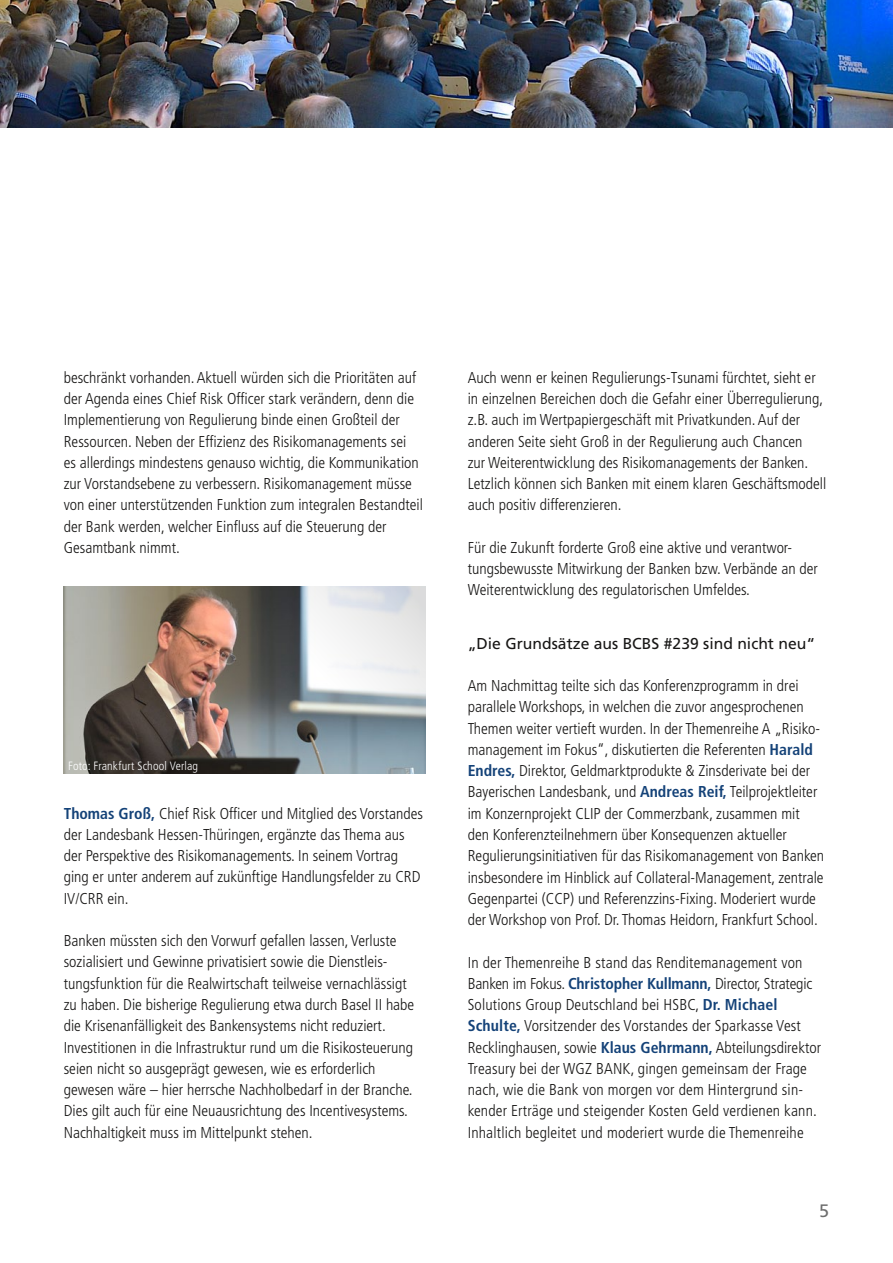
<style>
.page{position:relative;width:893px;height:1263px;background:#fff}
.page>*{position:absolute;margin:0;border:0;box-sizing:border-box;transform-origin:0 0}
.t1{font:18px "Frutiger LT";color:#6e6e6e}
.t2{font:300 condensed 15.75px/21.3px "Frutiger LT";color:#181716}
.t3{font:15.75px "Frutiger LT";color:#181716}
.t4{font:300 condensed 12px "Frutiger LT";letter-spacing:.01em;color:#fff}
.s1{font-weight:700;color:#144278}
</style>
<div class="page">
<img style="left:0;top:0;width:893px;height:128px">
<img style="left:64px;top:587px;width:361px;height:187px">
<p class="t2" style="left:64px;top:367px;width:361px">beschränkt vorhanden. Aktuell würden sich die Prioritäten auf der Agenda eines Chief Risk Officer stark verändern, denn die Implementierung von Regulierung binde einen Großteil der Ressourcen. Neben der Effizienz des Risikomanagements sei<br>es allerdings mindestens genauso wichtig, die Kommunikation zur Vorstandsebene zu verbessern. Risikomanagement müsse von einer unterstützenden Funktion zum integralen Bestandteil der Bank werden, welcher Einfluss auf die Steuerung der Gesamtbank nimmt.</p>
<p class="t4" style="left:68px;top:759px;width:132px">Foto: Frankfurt School Verlag</p>
<p class="t2" style="left:64px;top:803px;width:361px"><span class="s1">Thomas Groß,</span> Chief Risk Officer und Mitglied des Vorstandes der Landesbank Hessen-Thüringen, ergänzte das Thema aus der Perspektive des Risikomanagements. In seinem Vortrag ging er unter anderem auf zukünftige Handlungsfelder zu CRD IV/CRR ein.</p>
<p class="t2" style="left:64px;top:930px;width:352px">Banken müssten sich den Vorwurf gefallen lassen, Verluste sozialisiert und Gewinne privatisiert sowie die Dienstleis&shy;tungsfunktion für die Realwirtschaft teilweise vernachlässigt zu haben. Die bisherige Regulierung etwa durch Basel II habe die Krisenanfälligkeit des Bankensystems nicht reduziert.<br>Investitionen in die Infrastruktur rund um die Risikosteuerung seien nicht so ausgeprägt gewesen, wie es erforderlich gewesen wäre – hier herrsche Nachholbedarf in der Branche.<br>Dies gilt auch für eine Neuausrichtung des Incentivesystems.<br>Nachhaltigkeit muss im Mittelpunkt stehen.</p>
<p class="t2" style="left:468px;top:367px;width:360px">Auch wenn er keinen Regulierungs-Tsunami fürchtet, sieht er in einzelnen Bereichen doch die Gefahr einer Überregulierung, z.B. auch im Wertpapiergeschäft mit Privatkunden. Auf der anderen Seite sieht Groß in der Regulierung auch Chancen<br>zur Weiterentwicklung des Risikomanagements der Banken.<br>Letzlich können sich Banken mit einem klaren Geschäftsmodell auch positiv differenzieren.</p>
<p class="t2" style="left:468px;top:537px;width:352px">Für die Zukunft forderte Groß eine aktive und verantwor&shy;tungsbewusste Mitwirkung der Banken bzw. Verbände an der<br>Weiterentwicklung des regulatorischen Umfeldes.</p>
<p class="t3" style="left:468px;top:634px;width:349px">„Die Grundsätze aus BCBS #239 sind nicht neu“</p>
<p class="t2" style="left:468px;top:675px;width:358px">Am Nachmittag teilte sich das Konferenzprogramm in drei parallele Workshops, in welchen die zuvor angesprochenen Themen weiter vertieft wurden. In der Themenreihe A „Risiko&shy;management im Fokus“, diskutierten die Referenten <span class="s1">Harald Endres,</span> Direktor, Geldmarktprodukte &amp; Zinsderivate bei der Bayerischen Landesbank, und <span class="s1">Andreas Reif,</span> Teilprojektleiter im Konzernprojekt CLIP der Commerzbank, zusammen mit den Konferenzteilnehmern über Konsequenzen aktueller Regulierungsinitiativen für das Risikomanagement von Banken insbesondere im Hinblick auf Collateral-Management, zentrale Gegenpartei (CCP) und Referenzzins-Fixing. Moderiert wurde der Workshop von Prof. Dr. Thomas Heidorn, Frankfurt School.</p>
<p class="t2" style="left:468px;top:952px;width:355px">In der Themenreihe B stand das Renditemanagement von Banken im Fokus. <span class="s1">Christopher Kullmann,</span> Director, Strategic Solutions Group Deutschland bei HSBC, <span class="s1">Dr. Michael Schulte,</span> Vorsitzender des Vorstandes der Sparkasse Vest Recklinghausen, sowie <span class="s1">Klaus Gehrmann,</span> Abteilungsdirektor Treasury bei der WGZ BANK, gingen gemeinsam der Frage nach, wie die Bank von morgen vor dem Hintergrund sin&shy;kender Erträge und steigender Kosten Geld verdienen kann.<br>Inhaltlich begleitet und moderiert wurde die Themenreihe</p>
<p class="t1" style="left:819px;top:1200px;width:12px">5</p>
</div>
